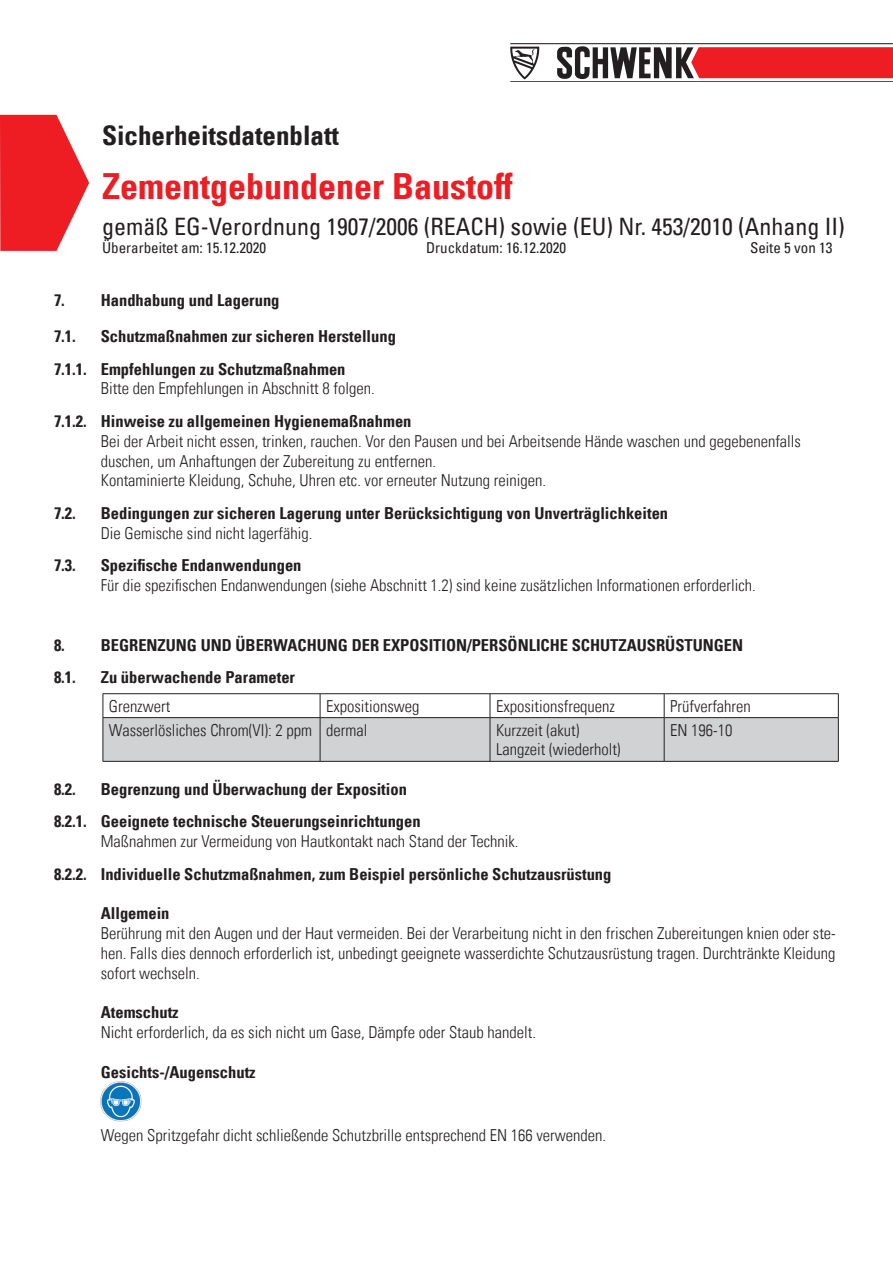
<style>
.page{position:relative;width:893px;height:1263px;background:#fff}
.page>*{position:absolute;margin:0;border:0;box-sizing:border-box;transform-origin:0 0}
.t1{font:36px "Univers Com 67 Bold Cond";color:#ee1d23}
.t2{font:27px "Univers Com 67 Bold Cond";color:#231f20}
.t3{font:condensed 24px "Univers Com 57";color:#231f20}
.t4{font:16.5px/19.8px "Univers Com 47 Light Cond";color:#231f20}
.t5{font:16.5px/32.5px "Univers Com 67 Bold Cond";color:#231f20}
.t6{font:condensed 15px "Univers Com 57";color:#231f20}
</style>
<div class="page">
<hr style="left:510px;top:81px;width:383px;height:1px;background:#231f20">
<hr style="left:510px;top:43px;width:383px;height:1px;background:#231f20">
<svg style="left:510px;top:47px;width:29px;height:32px"></svg>
<svg style="left:557px;top:46px;width:336px;height:33px"></svg>
<svg style="left:0;top:115px;width:89px;height:136px"></svg>
<img style="left:101px;top:1081px;width:40px;height:40px">
<hr style="left:103px;top:693px;width:217px;height:1px;background:#231f20">
<hr style="left:320px;top:693px;width:170px;height:1px;background:#231f20">
<hr style="left:490px;top:693px;width:174px;height:1px;background:#231f20">
<hr style="left:664px;top:693px;width:174px;height:1px;background:#231f20">
<svg style="left:103px;top:694px;width:736px;height:67px"></svg>
<hr style="left:103px;top:717px;width:217px;height:1px;background:#231f20">
<hr style="left:103px;top:718px;width:1px;height:43px;background:#231f20">
<hr style="left:320px;top:717px;width:170px;height:1px;background:#231f20">
<hr style="left:320px;top:718px;width:1px;height:43px;background:#231f20">
<hr style="left:490px;top:717px;width:174px;height:1px;background:#231f20">
<hr style="left:490px;top:718px;width:1px;height:43px;background:#231f20">
<hr style="left:664px;top:717px;width:174px;height:1px;background:#231f20">
<hr style="left:664px;top:718px;width:1px;height:43px;background:#231f20">
<hr style="left:838px;top:718px;width:1px;height:43px;background:#231f20">
<hr style="left:103px;top:761px;width:217px;height:1px;background:#231f20">
<hr style="left:320px;top:761px;width:170px;height:1px;background:#231f20">
<hr style="left:490px;top:761px;width:174px;height:1px;background:#231f20">
<hr style="left:664px;top:761px;width:174px;height:1px;background:#231f20">
<h2 class="t2" style="left:102px;top:119px;width:239px">Sicherheitsdatenblatt</h2>
<h1 class="t1" style="left:102px;top:164px;width:412px">Zementgebundener Baustoff</h1>
<h3 class="t3" style="left:102px;top:211px;width:744px">gemäß EG-Verordnung 1907/2006 (REACH) sowie (EU) Nr. 453/2010 (Anhang II)</h3>
<p class="t6" style="left:102px;top:238px;width:166px">Überarbeitet am: 15.12.2020</p>
<p class="t6" style="left:426px;top:238px;width:141px">Druckdatum: 16.12.2020</p>
<p class="t6" style="left:750px;top:238px;width:84px">Seite 5 von 13</p>
<p class="t5" style="left:54px;top:282px;width:227px;line-height:36px">7. Handhabung und Lagerung<br>7.1.</p>
<p class="t5" style="left:54px;top:320px;width:343px;text-indent:47px">Schutzmaßnahmen zur sicheren Herstellung<br>7.1.1. Empfehlungen zu Schutzmaßnahmen</p>
<p class="t4" style="left:101px;top:379px;width:275px">Bitte den Empfehlungen in Abschnitt 8 folgen.</p>
<p class="t5" style="left:54px;top:405px;width:359px">7.1.2. Hinweise zu allgemeinen Hygienemaßnahmen</p>
<p class="t4" style="left:101px;top:431px;width:702px">Bei der Arbeit nicht essen, trinken, rauchen. Vor den Pausen und bei Arbeitsende Hände waschen und gegebenenfalls duschen, um Anhaftungen der Zubereitung zu entfernen.<br>Kontaminierte Kleidung, Schuhe, Uhren etc. vor erneuter Nutzung reinigen.</p>
<p class="t5" style="left:54px;top:497px;width:23px">7.2.</p>
<p class="t5" style="left:101px;top:497px;width:569px">Bedingungen zur sicheren Lagerung unter Berücksichtigung von Unverträglichkeiten</p>
<p class="t4" style="left:101px;top:523px;width:213px">Die Gemische sind nicht lagerfähig.</p>
<p class="t5" style="left:54px;top:549px;width:23px">7.3.</p>
<p class="t5" style="left:101px;top:549px;width:202px">Spezifische Endanwendungen</p>
<p class="t4" style="left:101px;top:575px;width:656px">Für die spezifischen Endanwendungen (siehe Abschnitt 1.2) sind keine zusätzlichen Informationen erforderlich.</p>
<p class="t5" style="left:54px;top:628px;width:691px">8. BEGRENZUNG UND ÜBERWACHUNG DER EXPOSITION/PERSÖNLICHE SCHUTZAUSRÜSTUNGEN<br>8.1.</p>
<p class="t5" style="left:101px;top:661px;width:196px">Zu überwachende Parameter</p>
<p class="t4" style="left:109px;top:696px;width:63px">Grenzwert</p>
<p class="t4" style="left:326px;top:696px;width:95px">Expositionsweg</p>
<p class="t4" style="left:496px;top:696px;width:121px">Expositionsfrequenz</p>
<p class="t4" style="left:670px;top:696px;width:82px">Prüfverfahren</p>
<p class="t4" style="left:109px;top:720px;width:260px">Wasserlösliches Chrom(VI): 2 ppm dermal</p>
<p class="t4" style="left:496px;top:720px;width:126px">Kurzzeit (akut)<br>Langzeit (wiederholt)</p>
<p class="t4" style="left:670px;top:720px;width:64px">EN 196-10</p>
<p class="t5" style="left:54px;top:773px;width:368px;text-indent:47px">Begrenzung und Überwachung der Exposition<br>8.2.1. Geeignete technische Steuerungseinrichtungen</p>
<p class="t4" style="left:101px;top:831px;width:419px">Maßnahmen zur Vermeidung von Hautkontakt nach Stand der Technik.</p>
<p class="t5" style="left:54px;top:857px;width:559px">8.2.2. Individuelle Schutzmaßnahmen, zum Beispiel persönliche Schutzausrüstung</p>
<p class="t5" style="left:101px;top:897px;width:70px">Allgemein</p>
<p class="t4" style="left:101px;top:923px;width:737px;text-align:justify">Berührung mit den Augen und der Haut vermeiden. Bei der Verarbeitung nicht in den frischen Zubereitungen knien oder ste&shy;hen. Falls dies dennoch erforderlich ist, unbedingt geeignete wasserdichte Schutzausrüstung tragen. Durchtränkte Kleidung sofort wechseln.</p>
<p class="t5" style="left:101px;top:996px;width:79px">Atemschutz</p>
<p class="t4" style="left:101px;top:1022px;width:437px">Nicht erforderlich, da es sich nicht um Gase, Dämpfe oder Staub handelt.</p>
<p class="t5" style="left:101px;top:1055px;width:156px">Gesichts-/Augenschutz</p>
<p class="t5" style="left:54px;top:773px;width:23px">8.2.</p>
<p class="t4" style="left:101px;top:1126px;width:507px">Wegen Spritzgefahr dicht schließende Schutzbrille entsprechend EN 166 verwenden.</p>
</div>
